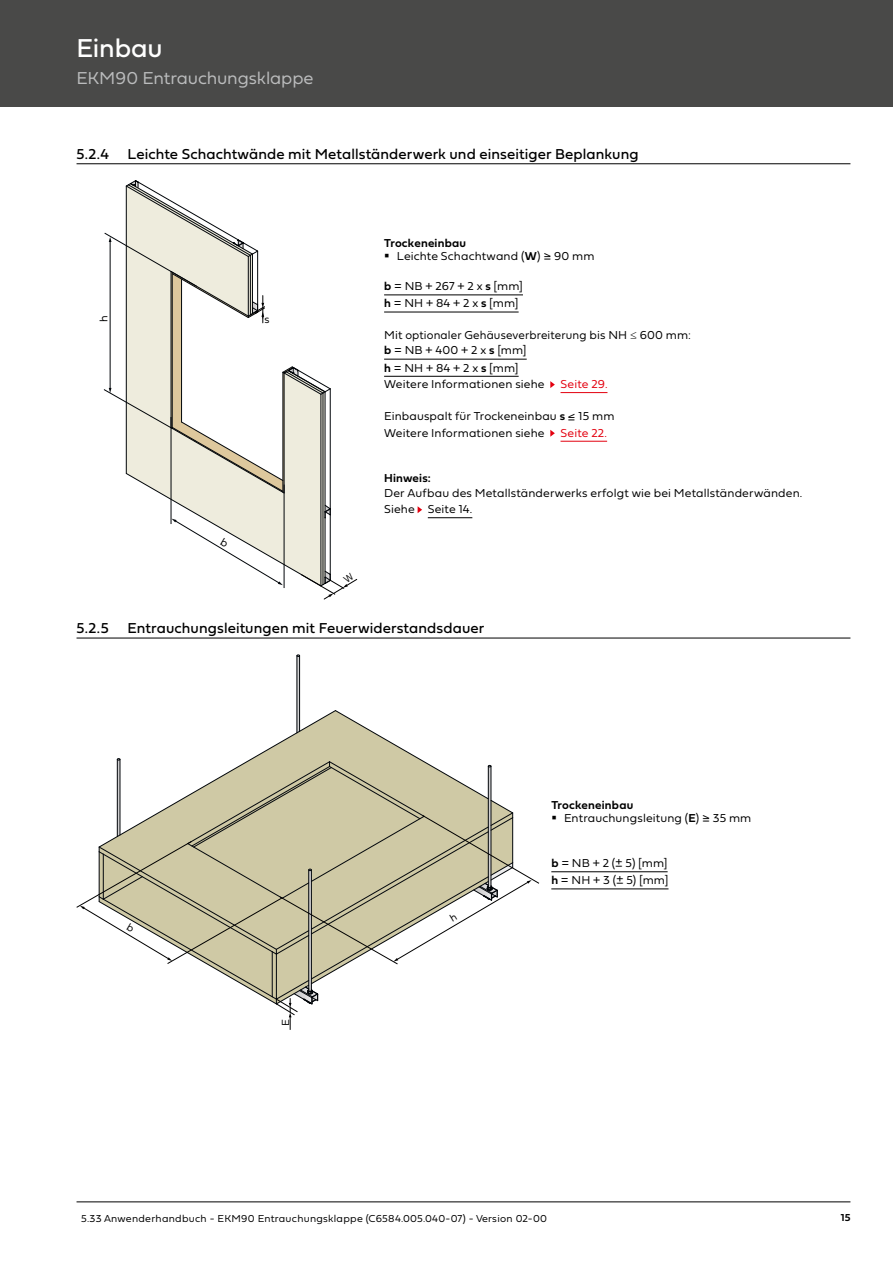
<style>
.page{position:relative;width:893px;height:1263px;background:#fff}
.page>*{position:absolute;margin:0;border:0;box-sizing:border-box;transform-origin:0 0}
.t1{font:27px "Fieldwork Geo";letter-spacing:-.005em;color:#fff}
.t2{font:300 18px "Fieldwork Geo";letter-spacing:-.005em;color:#bbbcbd}
.t3{font:15px "Fieldwork Geo";letter-spacing:.005em;color:#000}
.t4{font:300 12px/16.5px "Fieldwork Geo";letter-spacing:.01em;color:#000}
.t5{font:300 12px "Fieldwork Geo";letter-spacing:.01em;color:#e3000f}
.t6{font:600 12px "Fieldwork Geo";letter-spacing:.02em;color:#000}
.t7{font:300 11.25px "Fieldwork Geo";color:#000}
.t8{font:300 10.5px "Fieldwork Geo";letter-spacing:.025em;color:#000}
.t9{font:600 10.5px "Fieldwork Geo";color:#000}
.s1{font-weight:600}
.s2{font-family:"Helvetica Neue LT Std"}
</style>
<div class="page">
<div style="left:0;top:0;width:893px;height:106px;background:#494948"></div>
<hr style="left:77px;top:1201px;width:773px;height:1px;background:#000">
<hr style="left:77px;top:163px;width:773px;height:1px;background:#000">
<hr style="left:77px;top:638px;width:773px;height:1px;background:#000">
<hr style="left:384px;top:294px;width:139px;height:1px;background:#000">
<hr style="left:384px;top:312px;width:135px;height:1px;background:#000">
<hr style="left:384px;top:359px;width:143px;height:1px;background:#000">
<hr style="left:384px;top:376px;width:135px;height:1px;background:#000">
<hr style="left:560px;top:392px;width:47px;height:1px;background:#e3000f">
<hr style="left:560px;top:441px;width:47px;height:1px;background:#e3000f">
<hr style="left:428px;top:517px;width:44px;height:1px;background:#000">
<svg style="left:550px;top:381px;width:5px;height:7px"></svg>
<svg style="left:550px;top:430px;width:5px;height:7px"></svg>
<svg style="left:418px;top:506px;width:4px;height:7px"></svg>
<hr style="left:551px;top:871px;width:117px;height:1px;background:#000">
<hr style="left:551px;top:888px;width:117px;height:1px;background:#000">
<svg style="left:103px;top:180px;width:254px;height:419px"></svg>
<svg style="left:77px;top:655px;width:463px;height:375px"></svg>
<h1 class="t1" style="left:77px;top:27px;width:88px">Einbau</h1>
<h2 class="t2" style="left:77px;top:64px;width:239px">EKM90 Entrauchungsklappe</h2>
<p class="t3" style="left:77px;top:142px;width:564px">5.2.4 Leichte Schachtwände mit Metallständerwerk und einseitiger Beplankung</p>
<p class="t7" style="left:95px;top:322px;width:8px;rotate:-90deg">h</p>
<p class="t7" style="left:265px;top:310px;width:7px">s</p>
<p class="t4" style="left:397px;top:235px;width:199px;line-height:13.5px;text-indent:-13px"><span class="s1">Trockeneinbau<br></span>Leichte Schachtwand (<span class="s1">W</span>) ≥ 90 mm</p>
<p class="t4" style="left:384px;top:277px;width:140px;line-height:17.1px"><span class="s1">b</span> = NB + 267 + 2 x <span class="s1">s</span> [mm] <span class="s1">h</span> = NH + 84 + 2 x <span class="s1">s</span> [mm]</p>
<p class="t4" style="left:384px;top:327px;width:308px;line-height:15px">Mit optionaler Gehäuseverbreiterung bis NH <span class="s2">≤</span> 600 mm: <span class="s1">b</span> = NB + 400 + 2 x <span class="s1">s</span> [mm]</p>
<p class="t4" style="left:384px;top:359px;width:162px"><span class="s1">h</span> = NH + 84 + 2 x <span class="s1">s</span> [mm]<br>Weitere Informationen siehe</p>
<p class="t5" style="left:560px;top:375px;width:48px">Seite 29.</p>
<p class="t4" style="left:384px;top:407px;width:232px">Einbauspalt für Trockeneinbau <span class="s1">s</span> ≤ 15 mm<br>Weitere Informationen siehe</p>
<p class="t5" style="left:560px;top:423px;width:48px">Seite 22.</p>
<p class="t6" style="left:384px;top:468px;width:48px">Hinweis:</p>
<p class="t4" style="left:384px;top:484px;width:420px">Der Aufbau des Metallständerwerks erfolgt wie bei Metallständerwänden.<br>Siehe Seite 14.</p>
<p class="t3" style="left:77px;top:617px;width:409px">5.2.5 Entrauchungsleitungen mit Feuerwiderstandsdauer</p>
<p class="t4" style="left:564px;top:797px;width:189px;line-height:13.5px;text-indent:-13px"><span class="s1">Trockeneinbau<br></span>Entrauchungsleitung (<span class="s1">E</span>) ≥ 35 mm</p>
<p class="t4" style="left:551px;top:854px;width:119px;line-height:17.1px"><span class="s1">b</span> = NB + 2 (± 5) [mm] <span class="s1">h</span> = NH + 3 (± 5) [mm]</p>
<p class="t8" style="left:81px;top:1210px;width:467px">5.33 Anwenderhandbuch - EKM90 Entrauchungsklappe (C6584.005.040-07) - Version 02-00</p>
<p class="t9" style="left:841px;top:1209px;width:11px">15</p>
</div>
